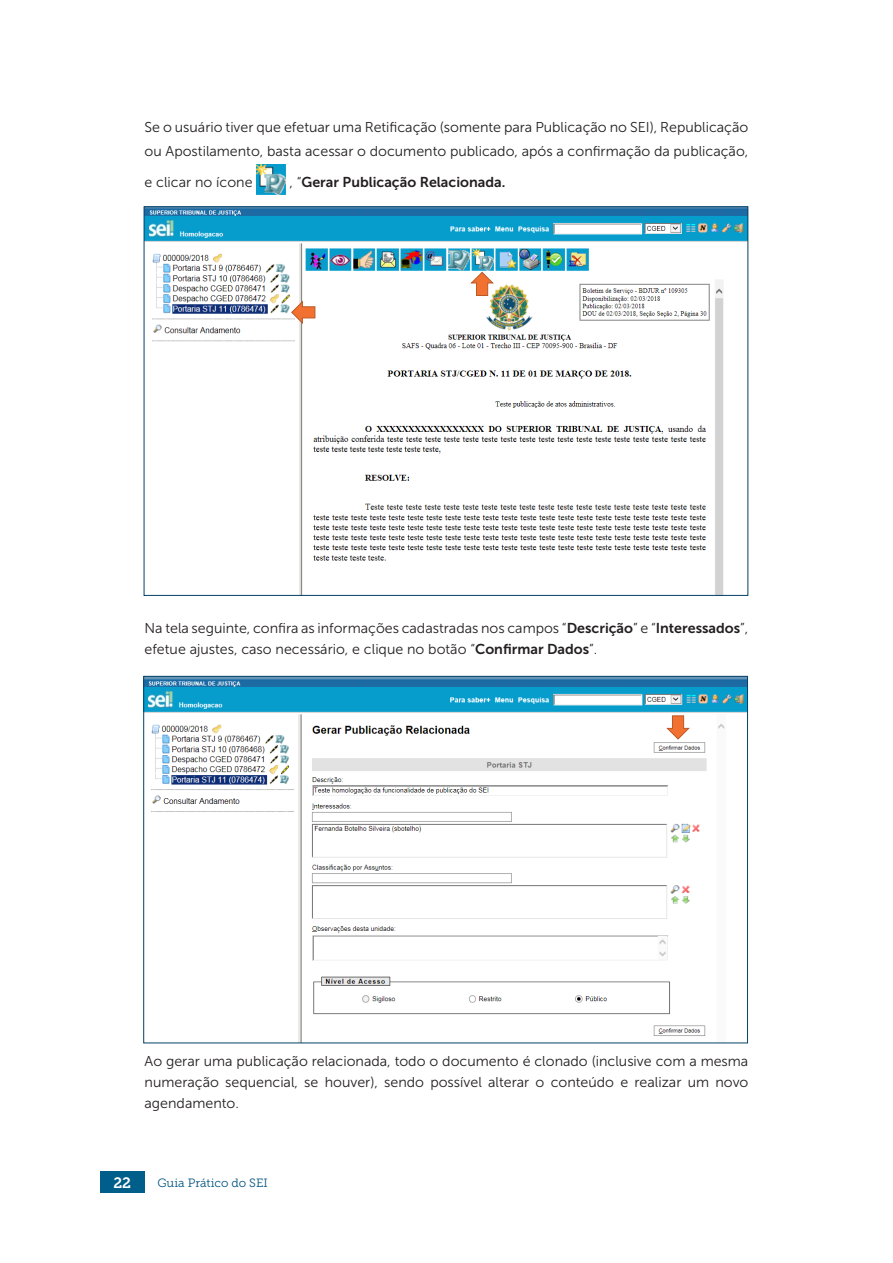
<style>
.page{position:relative;width:893px;height:1263px;background:#fff}
.page>*{position:absolute;margin:0;border:0;box-sizing:border-box;transform-origin:0 0}
.t1{font:15px "Museo Slab 700";color:#fff}
.conteudo{font:14.25px/21px "Museo Sans 300";color:#231f20}
.conteudo-2{font:14.25px "Museo Sans 700";color:#231f20}
.t2{font:12px "Museo Slab 300";color:#005480}
.s1{font-family:"Museo Sans 300"}
.s2{font-family:"Museo Sans 700"}
</style>
<div class="page">
<div style="left:100px;top:1171px;width:45px;height:22px;background:#005f8a"></div>
<img style="left:256px;top:164px;width:30px;height:31px">
<img style="left:146px;top:209px;width:600px;height:385px">
<svg style="left:470px;top:271px;width:24px;height:25px"></svg>
<svg style="left:291px;top:301px;width:25px;height:24px"></svg>
<img style="left:146px;top:678px;width:600px;height:363px">
<svg style="left:666px;top:715px;width:24px;height:25px"></svg>
<p class="conteudo" style="left:145px;top:115px;width:605px;line-height:24px">Se o usuário tiver que efetuar uma Retificação (somente para Publicação no SEI), Republicação ou Apostilamento, basta acessar o documento publicado, após a confirmação da publicação,</p>
<p class="conteudo" style="left:145px;top:172px;width:109px">e clicar no ícone</p>
<p class="conteudo-2" style="left:289px;top:175px;width:217px"><span class="s1">, “</span>Gerar Publicação Relacionada.</p>
<p class="conteudo" style="left:145px;top:617px;width:605px;line-height:21.6px">Na tela seguinte, confira as informações cadastradas nos campos “<span class="s2">Descrição</span>” e “<span class="s2">Interessados</span>”, efetue ajustes, caso necessário, e clique no botão “<span class="s2">Confirmar Dados</span>”.</p>
<p class="conteudo" style="left:145px;top:1051px;width:605px;text-align:justify">Ao gerar uma publicação relacionada, todo o documento é clonado (inclusive com a mesma numeração sequencial, se houver), sendo possível alterar o conteúdo e realizar um novo agendamento.</p>
<p class="t1" style="left:113px;top:1174px;width:19px">22</p>
<p class="t2" style="left:157px;top:1176px;width:112px">Guia Prático do SEI</p>
</div>
